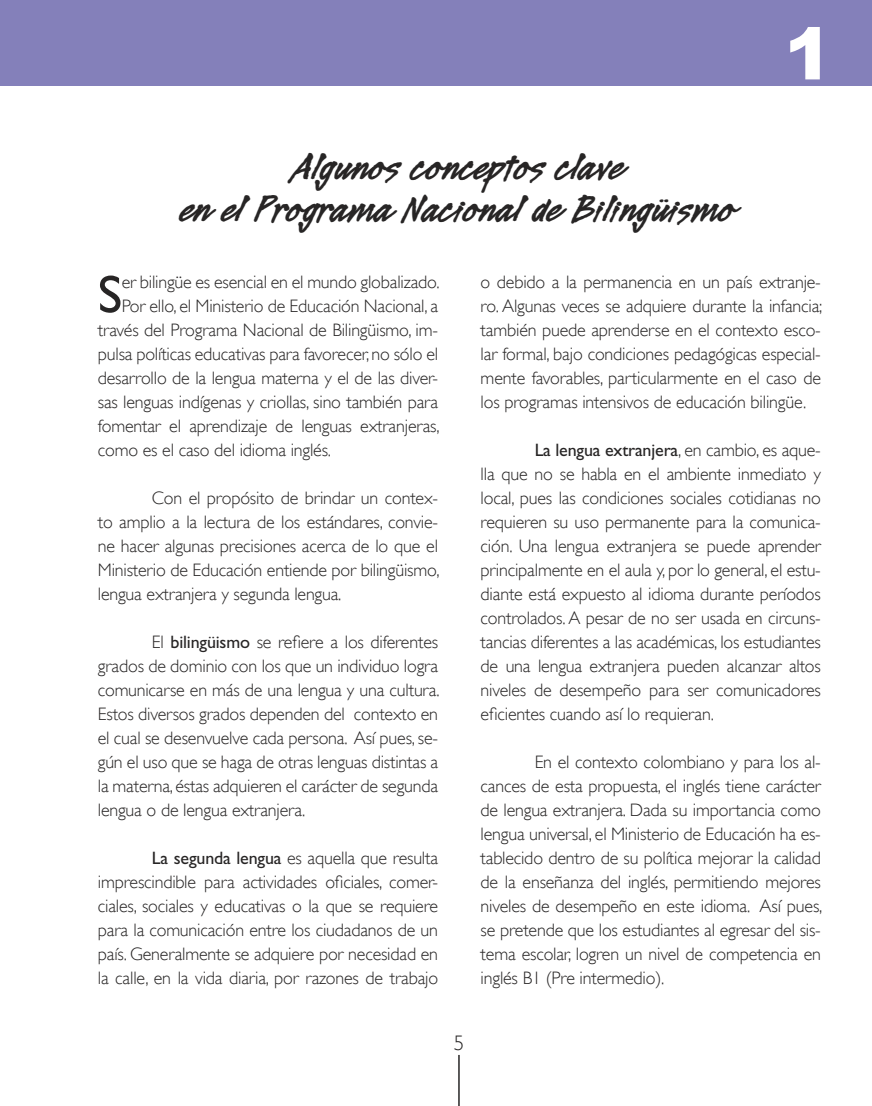
<style>
.page{position:relative;width:872px;height:1106px;background:#fff}
.page>*{position:absolute;margin:0;border:0;box-sizing:border-box;transform-origin:0 0}
.t1{font:900 72px "Arial";color:#fff}
.E_body_1{font:53.25px "Gill Sans";color:#272525}
.E_tit1{font:700 45px/42px "Legault";color:#272525;text-align:center}
.t2{font:300 21px "Gill Sans";color:#272525}
.E_body_1-2{font:300 18px/24px "Gill Sans";letter-spacing:-.01em;color:#272525;text-align:justify}
.s1{font-weight:400}
</style>
<div class="page">
<div style="left:0;top:0;width:872px;height:86px;background:#8480ba"></div>
<hr style="left:458px;top:1054px;width:2px;height:52px;background:#272525">
<p class="E_tit1" style="left:182px;top:148px;width:555px">Algunos conceptos clave<br>en el Programa Nacional de Bilingüismo</p>
<p class="t1" style="left:784px;top:14px;width:50px">1</p>
<p class="E_body_1" style="left:98px;top:264px;width:26px">S</p>
<p class="E_body_1-2" style="left:122px;top:270px;width:319px">er bilingüe es esencial en el mundo globalizado.</p>
<p class="E_body_1-2" style="left:122px;top:294px;width:318px">Por ello, el Ministerio de Educación Nacional, a</p>
<p class="E_body_1-2" style="left:98px;top:318px;width:342px">través del Programa Nacional de Bilingüismo, im-</p>
<p class="E_body_1-2" style="left:98px;top:342px;width:342px">pulsa políticas educativas para favorecer, no sólo el</p>
<p class="E_body_1-2" style="left:98px;top:366px;width:342px">desarrollo de la lengua materna y el de las diver-</p>
<p class="E_body_1-2" style="left:98px;top:390px;width:342px">sas lenguas indígenas y criollas, sino también para</p>
<p class="E_body_1-2" style="left:98px;top:414px;width:343px">fomentar el aprendizaje de lenguas extranjeras,</p>
<p class="E_body_1-2" style="left:98px;top:438px;width:235px">como es el caso del idioma inglés.</p>
<p class="E_body_1-2" style="left:98px;top:486px;width:343px;text-indent:54px">Con el propósito de brindar un contex&shy;to amplio a la lectura de los estándares, convie&shy;ne hacer algunas precisiones acerca de lo que el Ministerio de Educación entiende por bilingüismo, lengua extranjera y segunda lengua.</p>
<p class="E_body_1-2" style="left:98px;top:630px;width:343px;text-indent:54px">El <span class="s1">bilingüismo</span> se refiere a los diferentes grados de dominio con los que un individuo logra comunicarse en más de una lengua y una cultura.<br>Estos diversos grados dependen del contexto en el cual se desenvuelve cada persona. Así pues, se&shy;gún el uso que se haga de otras lenguas distintas a la materna, éstas adquieren el carácter de segunda lengua o de lengua extranjera.</p>
<p class="E_body_1-2" style="left:98px;top:846px;width:342px;text-indent:54px"><span class="s1">La segunda lengua</span> es aquella que resulta imprescindible para actividades oficiales, comer&shy;ciales, sociales y educativas o la que se requiere para la comunicación entre los ciudadanos de un país. Generalmente se adquiere por necesidad en la calle, en la vida diaria, por razones de trabajo</p>
<p class="E_body_1-2" style="left:480px;top:270px;width:343px">o debido a la permanencia en un país extranje&shy;ro. Algunas veces se adquiere durante la infancia; también puede aprenderse en el contexto esco&shy;lar formal, bajo condiciones pedagógicas especial&shy;mente favorables, particularmente en el caso de los programas intensivos de educación bilingüe.</p>
<p class="E_body_1-2" style="left:480px;top:438px;width:342px;text-indent:54px"><span class="s1">La lengua extranjera</span>, en cambio, es aque&shy;lla que no se habla en el ambiente inmediato y local, pues las condiciones sociales cotidianas no requieren su uso permanente para la comunica&shy;ción. Una lengua extranjera se puede aprender principalmente en el aula y, por lo general, el estu&shy;diante está expuesto al idioma durante períodos controlados. A pesar de no ser usada en circuns&shy;tancias diferentes a las académicas, los estudiantes de una lengua extranjera pueden alcanzar altos niveles de desempeño para ser comunicadores eficientes cuando así lo requieran.</p>
<p class="E_body_1-2" style="left:480px;top:750px;width:343px;text-indent:54px">En el contexto colombiano y para los al&shy;cances de esta propuesta, el inglés tiene carácter de lengua extranjera. Dada su importancia como lengua universal, el Ministerio de Educación ha es&shy;tablecido dentro de su política mejorar la calidad de la enseñanza del inglés, permitiendo mejores niveles de desempeño en este idioma. Así pues, se pretende que los estudiantes al egresar del sis&shy;tema escolar, logren un nivel de competencia en inglés B1 (Pre intermedio).</p>
<p class="t2" style="left:454px;top:1030px;width:12px">5</p>
</div>
